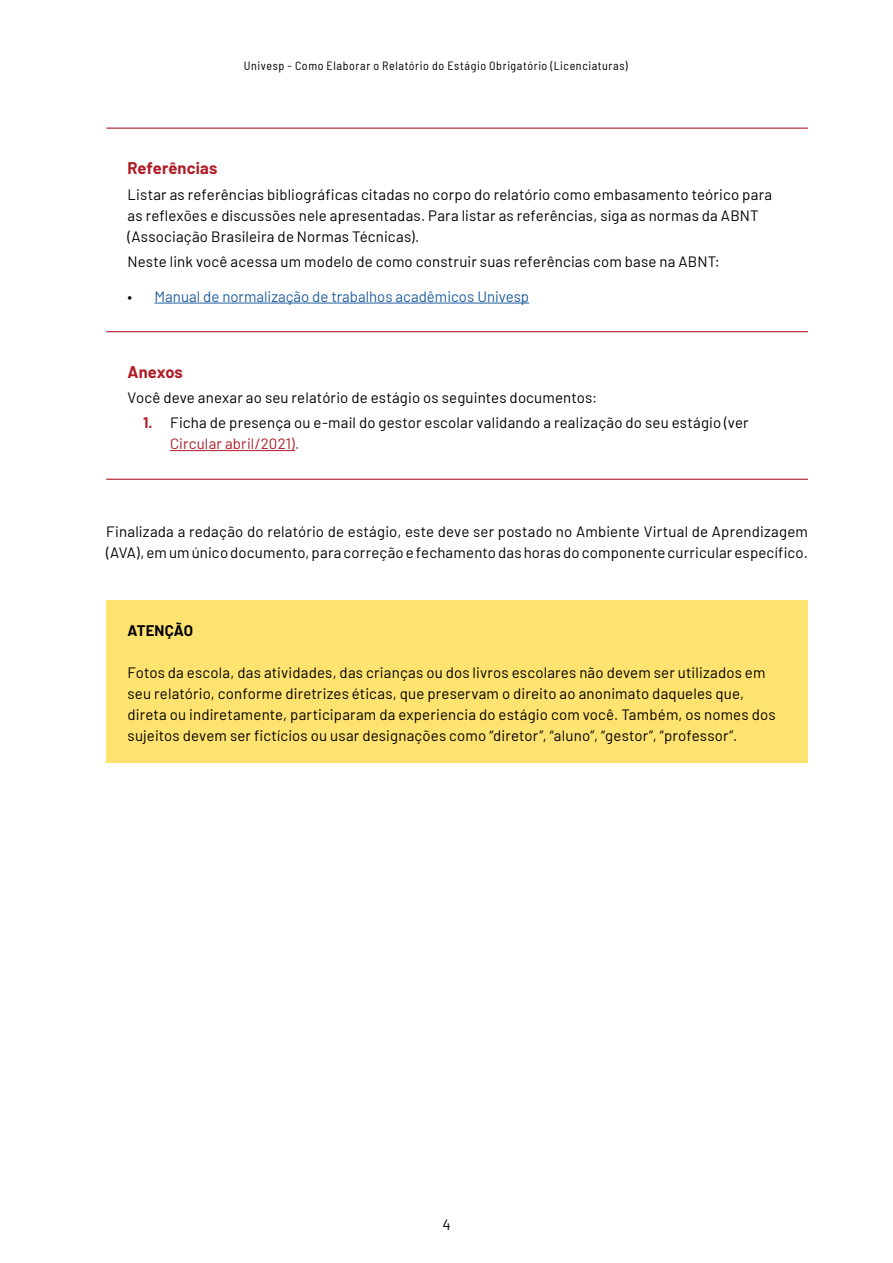
<style>
.page{position:relative;width:893px;height:1263px;background:#fff}
.page>*{position:absolute;margin:0;border:0;box-sizing:border-box;transform-origin:0 0}
.t1{font:700 16.5px "Barlow";letter-spacing:.01em;color:#b01c26}
.t2{font:15px/21px "Barlow";letter-spacing:.01em;color:#000}
.t3{font:15px "Barlow";color:#215e9e}
.t4{font:700 15px "Barlow";color:#000}
.t5{font:semi-condensed 12px "Barlow";letter-spacing:.05em;color:#000}
.s1{color:#000}
.s2{font-weight:700;color:#b01c26}
.s3{color:#b01c26}
</style>
<div class="page">
<hr style="left:106px;top:128px;width:702px;height:1px;background:#b01c26">
<hr style="left:106px;top:331px;width:702px;height:1px;background:#b01c26">
<hr style="left:106px;top:479px;width:702px;height:1px;background:#b01c26">
<hr style="left:155px;top:303px;width:374px;height:1px;background:#215e9e">
<hr style="left:170px;top:450px;width:125px;height:1px;background:#b01c26">
<div style="left:106px;top:600px;width:702px;height:162px;background:#ffe370"></div>
<p class="t5" style="left:244px;top:57px;width:385px">Univesp - Como Elaborar o Relatório do Estágio Obrigatório (Licenciaturas)</p>
<p class="t1" style="left:128px;top:156px;width:91px">Referências</p>
<p class="t2" style="left:128px;top:183px;width:646px">Listar as referências bibliográficas citadas no corpo do relatório como embasamento teórico para as reflexões e discussões nele apresentadas. Para listar as referências, siga as normas da ABNT (Associação Brasileira de Normas Técnicas).</p>
<p class="t2" style="left:128px;top:250px;width:594px">Neste link você acessa um modelo de como construir suas referências com base na ABNT:</p>
<p class="t3" style="left:128px;top:286px;width:403px"><span class="s1">•</span> Manual de normalização de trabalhos acadêmicos Univesp</p>
<p class="t1" style="left:128px;top:360px;width:57px">Anexos</p>
<p class="t2" style="left:128px;top:386px;width:471px">Você deve anexar ao seu relatório de estágio os seguintes documentos:</p>
<p class="t2" style="left:170px;top:411px;width:580px;text-indent:-27px"><span class="s2">1.</span> Ficha de presença ou e-mail do gestor escolar validando a realização do seu estágio (ver<br><span class="s3">Circular abril/2021).</span></p>
<p class="t2" style="left:106px;top:520px;width:703px">Finalizada a redação do relatório de estágio, este deve ser postado no Ambiente Virtual de Aprendizagem (AVA), em um único documento, para correção e fechamento das horas do componente curricular específico.</p>
<p class="t4" style="left:128px;top:620px;width:67px">ATENÇÃO</p>
<p class="t2" style="left:128px;top:661px;width:649px">Fotos da escola, das atividades, das crianças ou dos livros escolares não devem ser utilizados em seu relatório, conforme diretrizes éticas, que preservam o direito ao anonimato daqueles que, direta ou indiretamente, participaram da experiencia do estágio com você. Também, os nomes dos sujeitos devem ser fictícios ou usar designações como “diretor”, “aluno”, “gestor”, “professor”.</p>
<p class="t2" style="left:442px;top:1212px;width:10px">4</p>
</div>
